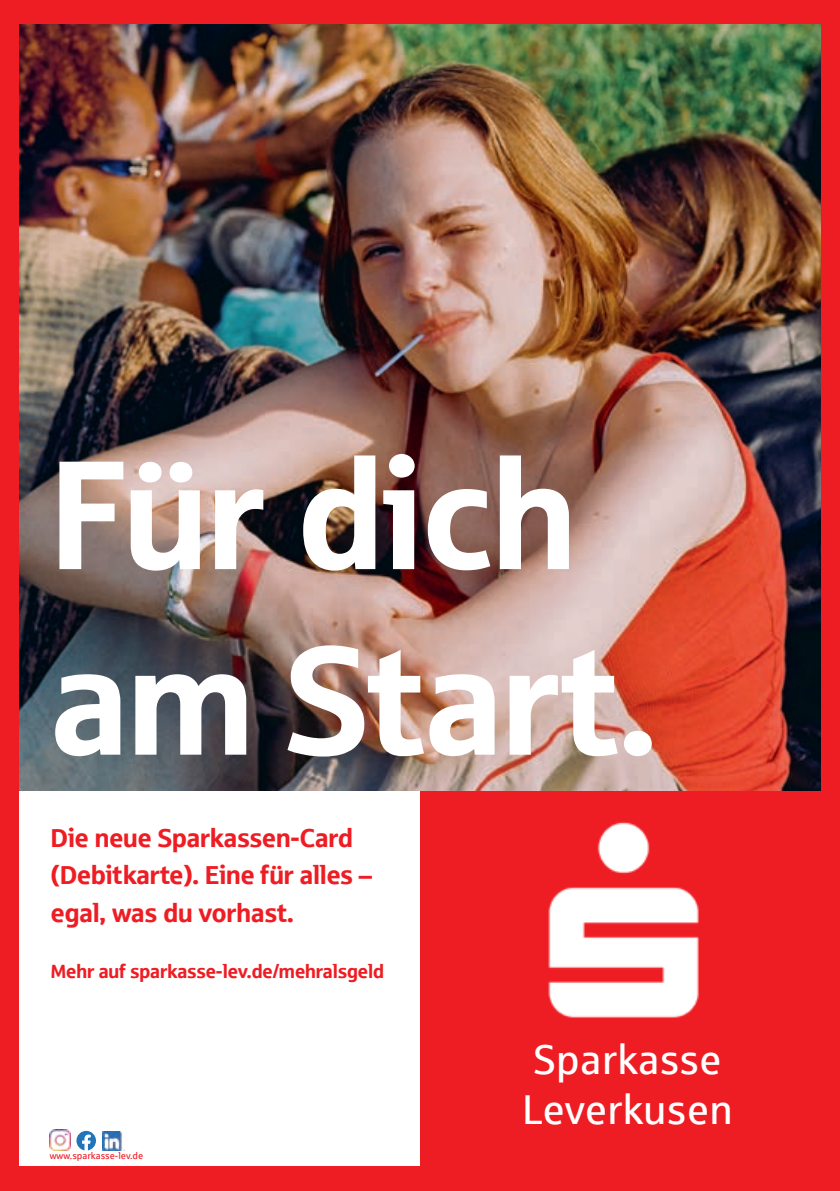
<style>
.page{position:relative;width:840px;height:1191px;background:#fff}
.page>*{position:absolute;margin:0;border:0;box-sizing:border-box;transform-origin:0 0}
.t1{font:154.6px/185.4px "Sparkasse Head";color:#fff}
.t2{font:41.8px/50px "Sparkasse Rg";color:#fff}
.t3{font:26px/37.6px "Sparkasse Head";color:#ee1d23}
.t4{font:19.2px "Sparkasse Head";color:#ee1d23}
.t5{font:9.6px "Sparkasse Rg";color:#ee1d23}
</style>
<div class="page">
<div style="left:0;top:0;width:839px;height:1191px;background:#ee1d23"></div>
<img style="left:19px;top:24px;width:801px;height:767px">
<img style="left:548px;top:822px;width:151px;height:196px">
<div style="left:19px;top:791px;width:401px;height:374px;background:#fff"></div>
<svg style="left:76px;top:1130px;width:20px;height:20px"></svg>
<img style="left:49px;top:1129px;width:21px;height:21px">
<img style="left:102px;top:1131px;width:22px;height:19px">
<h1 class="t1" style="left:51px;top:416px;width:607px">Für dich am Start.</h1>
<p class="t3" style="left:51px;top:817px;width:322px">Die neue Sparkassen-Card (Debitkarte). Eine für alles – egal, was du vorhast.</p>
<p class="t4" style="left:51px;top:959px;width:334px">Mehr auf sparkasse-lev.de/mehralsgeld</p>
<p class="t5" style="left:50px;top:1150px;width:95px">www.sparkasse-lev.de</p>
<h2 class="t2" style="left:521px;top:1033px;width:213px">Sparkasse<br>Leverkusen</h2>
</div>
